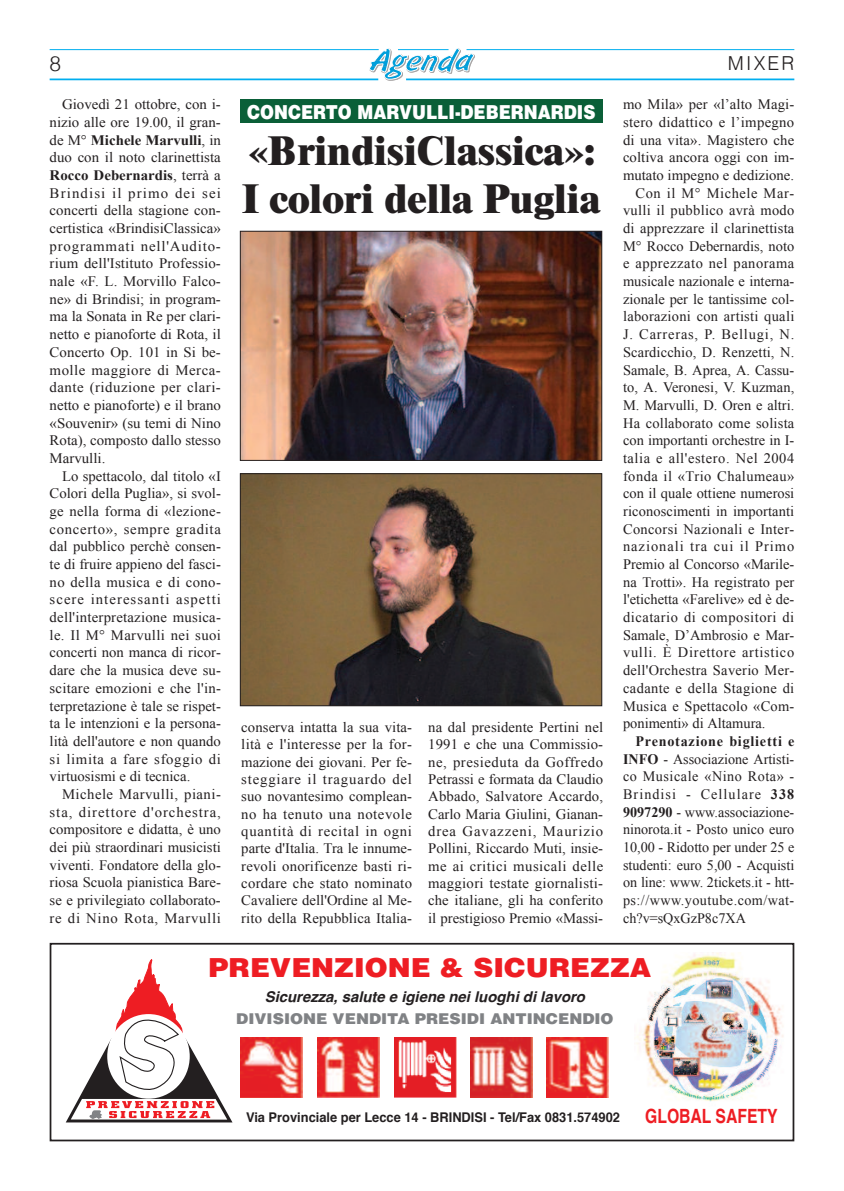
<style>
.page{position:relative;width:844px;height:1191px;background:#fff}
.page>*{position:absolute;margin:0;border:0;box-sizing:border-box;transform-origin:0 0}
.t1{font:800 40.25px/48.3px "Times";color:#231f20}
.t2{font:900 26.25px "Helvetica";color:#ee1d23;scale:1.05 1}
.t3{font:300 21px "Helvetica";color:#231f20}
.t4{font:700 19.6px "Helvetica";color:#ee1d23;scale:.8 1}
.t5{font:900 19.25px "Helvetica";color:#fff;scale:.87 1}
.t6{font:300 19.25px "Helvetica";letter-spacing:.11em;color:#231f20}
.t7{font:italic 700 14.88px "Helvetica";color:#231f20}
.t8{font:900 14.88px "Helvetica";color:#808285;scale:1.05 1}
.t9{font:14.35px/17.7px "Times New Roman";letter-spacing:.005em;color:#231f20;text-align:justify}
.t10{font:14.35px "Times New Roman";letter-spacing:.04em;color:#231f20}
.t11{font:14.35px "Times New Roman";letter-spacing:.03em;color:#231f20}
.t12{font:14.35px "Times New Roman";letter-spacing:.05em;color:#231f20}
.t13{font:14.35px "Times New Roman";letter-spacing:.025em;color:#231f20}
.t14{font:14.35px "Times New Roman";letter-spacing:.055em;color:#231f20}
.t15{font:14.35px "Times New Roman";letter-spacing:.065em;color:#231f20}
.t16{font:700 13.47px "Helvetica";color:#231f20;scale:.96 1}
.s1{font-weight:700}
</style>
<div class="page">
<hr style="left:406px;top:78px;width:388px;height:2px;background:#00aeef">
<hr style="left:50px;top:78px;width:328px;height:2px;background:#00aeef">
<hr style="left:466px;top:49px;width:328px;height:1px;background:#00aeef">
<hr style="left:50px;top:49px;width:328px;height:1px;background:#00aeef">
<svg style="left:369px;top:48px;width:106px;height:33px"></svg>
<img style="left:242px;top:233px;width:358px;height:225px">
<div style="left:240px;top:231px;width:362px;height:229px;border:1px solid #231f20"></div>
<img style="left:242px;top:475px;width:358px;height:229px">
<div style="left:240px;top:473px;width:362px;height:233px;border:1px solid #231f20"></div>
<div style="left:240px;top:99px;width:362px;height:24px;background:#0a5f38"></div>
<div style="left:50px;top:943px;width:744px;height:198px;border:2px solid #231f20"></div>
<img style="left:636px;top:952px;width:148px;height:150px">
<div style="left:205px;top:957px;width:449px;height:25px;background:#fff"></div>
<svg style="left:66px;top:959px;width:166px;height:163px"></svg>
<img style="left:241px;top:1037px;width:61px;height:61px">
<img style="left:317px;top:1037px;width:62px;height:60px">
<img style="left:394px;top:1037px;width:62px;height:60px">
<img style="left:470px;top:1037px;width:62px;height:60px">
<img style="left:546px;top:1037px;width:62px;height:61px">
<h3 class="t3" style="left:50px;top:55px;width:13px">8</h3>
<h3 class="t6" style="left:727px;top:56px;width:68px">MIXER</h3>
<p class="t9" style="left:50px;top:96px;width:173px;text-indent:12px">Giovedì 21 ottobre, con i&shy;nizio alle ore 19.00, il gran&shy;de M° <span class="s1">Michele Marvulli</span>, in duo con il noto clarinettista <span class="s1">Rocco Debernardis</span>, terrà a Brindisi il primo dei sei concerti della stagione con&shy;certistica «BrindisiClassica» programmati nell'Audito&shy;rium dell'Istituto Professio&shy;nale «F. L. Morvillo Falco&shy;ne» di Brindisi; in program&shy;ma la Sonata in Re per clari&shy;netto e pianoforte di Rota, il Concerto Op. 101 in Si be&shy;molle maggiore di Merca&shy;dante (riduzione per clari&shy;netto e pianoforte) e il brano «Souvenir» (su temi di Nino Rota), composto dallo stesso Marvulli.</p>
<p class="t9" style="left:50px;top:467px;width:173px;text-indent:12px">Lo spettacolo, dal titolo «I Colori della Puglia», si svol&shy;ge nella forma di «lezione&shy;concerto», sempre gradita dal pubblico perchè consen&shy;te di fruire appieno del fasci&shy;no della musica e di cono&shy;scere interessanti aspetti dell'interpretazione musica&shy;le. Il M° Marvulli nei suoi concerti non manca di ricor&shy;dare che la musica deve su&shy;scitare emozioni e che l'in&shy;terpretazione è tale se rispet&shy;ta le intenzioni e la persona&shy;lità dell'autore e non quando si limita a fare sfoggio di virtuosismi e di tecnica.</p>
<p class="t9" style="left:50px;top:785px;width:173px;text-indent:12px">Michele Marvulli, piani&shy;sta, direttore d'orchestra, compositore e didatta, è uno dei più straordinari musicisti viventi. Fondatore della glo&shy;riosa Scuola pianistica Bare&shy;se e privilegiato collaborato&shy;re di Nino Rota, Marvulli</p>
<h3 class="t5" style="left:247px;top:101px;width:402px">CONCERTO MARVULLI-DEBERNARDIS</h3>
<h1 class="t1" style="left:242px;top:129px;width:359px">«BrindisiClassica»:<br>I colori della Puglia</h1>
<p class="t9" style="left:241px;top:718px;width:172px">conserva intatta la sua vita&shy;lità e l'interesse per la for&shy;mazione dei giovani. Per fe&shy;steggiare il traguardo del suo novantesimo complean&shy;no ha tenuto una notevole quantità di recital in ogni parte d'Italia. Tra le innume&shy;revoli onorificenze basti ri&shy;cordare che stato nominato Cavaliere dell'Ordine al Me&shy;rito della Repubblica Italia-</p>
<p class="t9" style="left:428px;top:718px;width:176px">na dal presidente Pertini nel 1991 e che una Commissio&shy;ne, presieduta da Goffredo Petrassi e formata da Claudio Abbado, Salvatore Accardo, Carlo Maria Giulini, Gianan&shy;drea Gavazzeni, Maurizio Pollini, Riccardo Muti, insie&shy;me ai critici musicali delle maggiori testate giornalisti&shy;che italiane, gli ha conferito il prestigioso Premio «Massi-</p>
<p class="t9" style="left:623px;top:96px;width:173px">mo Mila» per «l’alto Magi-</p>
<p class="t9" style="left:623px;top:113px;width:173px">stero didattico e l’impegno</p>
<p class="t9" style="left:623px;top:131px;width:173px">di una vita». Magistero che</p>
<p class="t9" style="left:623px;top:149px;width:173px">coltiva ancora oggi con im-</p>
<p class="t9" style="left:623px;top:166px;width:172px">mutato impegno e dedizione.</p>
<p class="t10" style="left:635px;top:185px;width:160px">Con il M° Michele Mar-</p>
<p class="t9" style="left:623px;top:202px;width:173px">vulli il pubblico avrà modo</p>
<p class="t9" style="left:623px;top:219px;width:173px">di apprezzare il clarinettista</p>
<p class="t9" style="left:623px;top:237px;width:173px">M° Rocco Debernardis, noto</p>
<p class="t10" style="left:623px;top:256px;width:173px">e apprezzato nel panorama</p>
<p class="t9" style="left:623px;top:272px;width:173px">musicale nazionale e interna-</p>
<p class="t9" style="left:623px;top:290px;width:173px">zionale per le tantissime col-</p>
<p class="t9" style="left:623px;top:308px;width:173px">laborazioni con artisti quali</p>
<p class="t14" style="left:623px;top:326px;width:173px">J. Carreras, P. Bellugi, N.</p>
<p class="t9" style="left:623px;top:343px;width:173px">Scardicchio, D. Renzetti, N.</p>
<p class="t9" style="left:623px;top:361px;width:173px">Samale, B. Aprea, A. Cassu-</p>
<p class="t9" style="left:623px;top:378px;width:173px">to, A. Veronesi, V. Kuzman,</p>
<p class="t9" style="left:623px;top:396px;width:173px">M. Marvulli, D. Oren e altri.</p>
<p class="t9" style="left:623px;top:414px;width:173px">Ha collaborato come solista</p>
<p class="t9" style="left:623px;top:431px;width:173px">con importanti orchestre in I-</p>
<p class="t10" style="left:623px;top:450px;width:173px">talia e all'estero. Nel 2004</p>
<p class="t11" style="left:623px;top:468px;width:173px">fonda il «Trio Chalumeau»</p>
<p class="t9" style="left:623px;top:484px;width:173px">con il quale ottiene numerosi</p>
<p class="t9" style="left:623px;top:502px;width:173px">riconoscimenti in importanti</p>
<p class="t13" style="left:623px;top:521px;width:173px">Concorsi Nazionali e Inter-</p>
<p class="t15" style="left:623px;top:538px;width:173px">nazionali tra cui il Primo</p>
<p class="t9" style="left:623px;top:555px;width:173px">Premio al Concorso «Marile-</p>
<p class="t9" style="left:623px;top:573px;width:173px">na Trotti». Ha registrato per</p>
<p class="t9" style="left:623px;top:591px;width:173px">l'etichetta «Farelive» ed è de-</p>
<p class="t10" style="left:623px;top:609px;width:173px">dicatario di compositori di</p>
<p class="t9" style="left:623px;top:626px;width:173px">Samale, D’Ambrosio e Mar-</p>
<p class="t12" style="left:623px;top:644px;width:173px">vulli. È Direttore artistico</p>
<p class="t9" style="left:623px;top:661px;width:173px">dell'Orchestra Saverio Mer-</p>
<p class="t11" style="left:623px;top:680px;width:173px">cadante e della Stagione di</p>
<p class="t9" style="left:623px;top:697px;width:173px">Musica e Spettacolo «Com-</p>
<p class="t9" style="left:623px;top:714px;width:144px">ponimenti» di Altamura.</p>
<p class="t9" style="left:623px;top:732px;width:173px;text-indent:12px"><span class="s1">Prenotazione biglietti e INFO</span> - Associazione Artisti&shy;co Musicale «Nino Rota» - Brindisi - Cellulare <span class="s1">338<br>9097290</span> - www.associazione&shy;ninorota.it - Posto unico euro 10,00 - Ridotto per under 25 e studenti: euro 5,00 - Acquisti on line: www. 2tickets.it - htt&shy;ps://www.youtube.com/wat&shy;ch?v=sQxGzP8c7XA</p>
<h2 class="t2" style="left:208px;top:952px;width:423px">PREVENZIONE &amp; SICUREZZA</h2>
<p class="t7" style="left:265px;top:990px;width:321px">Sicurezza, salute e igiene nei luoghi di lavoro</p>
<p class="t8" style="left:236px;top:1010px;width:361px">DIVISIONE VENDITA PRESIDI ANTINCENDIO</p>
<p class="t16" style="left:246px;top:1112px;width:391px">Via Provinciale per Lecce 14 - BRINDISI - Tel/Fax 0831.574902</p>
<h3 class="t4" style="left:645px;top:1107px;width:167px">GLOBAL SAFETY</h3>
</div>
